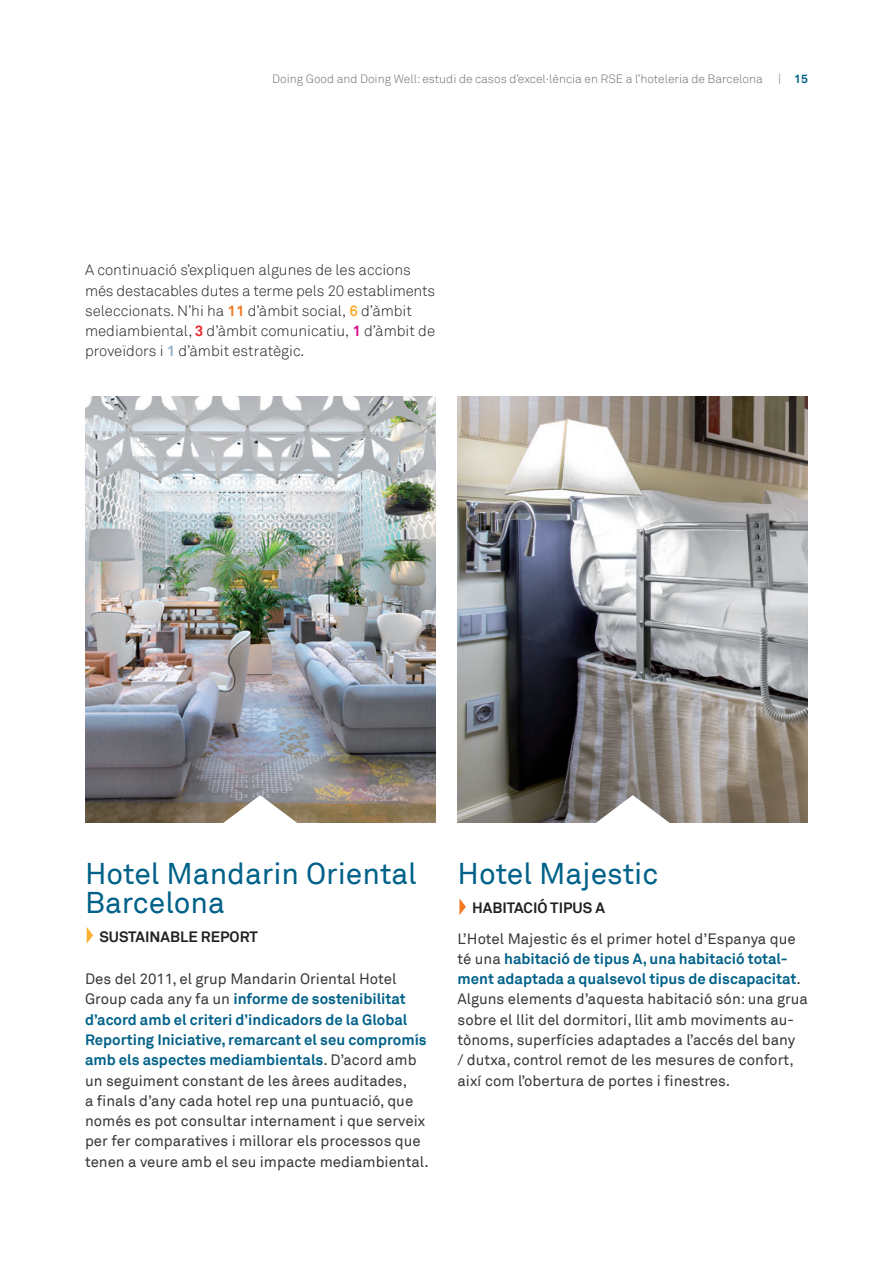
<style>
.page{position:relative;width:893px;height:1263px;background:#fff}
.page>*{position:absolute;margin:0;border:0;box-sizing:border-box;transform-origin:0 0}
.t1{font:30px/28.5px "Akkurat";color:#006189}
.t2{font:15px/20.2px "Akkurat";color:#383839}
.t3{font:300 15px/20.2px "Akkurat";color:#231f20}
.t4{font:700 15px "Akkurat";color:#231f20}
.t5{font:300 12px "Akkurat";color:#6c6d70}
.t6{font:700 12px "Akkurat";color:#006189}
.s1{font-weight:300;color:#6c6d70}
.s2{font-weight:700;color:#f37821}
.s3{font-weight:700;color:#fbb034}
.s4{font-weight:700;color:#ed292d}
.s5{font-weight:700;color:#d70b8c}
.s6{font-weight:700;color:#92b3cc}
.s7{font-weight:700;color:#006189}
</style>
<div class="page">
<svg style="left:87px;top:927px;width:6px;height:17px"></svg>
<svg style="left:459px;top:898px;width:7px;height:17px"></svg>
<img style="left:85px;top:397px;width:350px;height:425px">
<img style="left:458px;top:397px;width:350px;height:425px">
<svg style="left:594px;top:795px;width:78px;height:28px"></svg>
<svg style="left:221px;top:795px;width:78px;height:28px"></svg>
<p class="t5" style="left:272px;top:72px;width:492px">Doing Good and Doing Well: estudi de casos d’excel·lència en RSE a l’hoteleria de Barcelona</p>
<p class="t6" style="left:778px;top:71px;width:31px"><span class="s1">|</span> 15</p>
<p class="t3" style="left:85px;top:260px;width:352px">A continuació s’expliquen algunes de les accions més destacables dutes a terme pels 20 establiments seleccionats. N’hi ha <span class="s2">11</span> d’àmbit social, <span class="s3">6</span> d’àmbit mediambiental, <span class="s4">3</span> d’àmbit comunicatiu, <span class="s5">1</span> d’àmbit de proveïdors i <span class="s6">1</span> d’àmbit estratègic.</p>
<h1 class="t1" style="left:85px;top:860px;width:333px">Hotel Mandarin Oriental<br>Barcelona</h1>
<p class="t4" style="left:99px;top:927px;width:160px">SUSTAINABLE REPORT</p>
<p class="t2" style="left:85px;top:969px;width:345px">Des del 2011, el grup Mandarin Oriental Hotel Group cada any fa un <span class="s7">informe de sostenibilitat d’acord amb el criteri d’indicadors de la Global Reporting Iniciative, remarcant el seu compromís amb els aspectes mediambientals</span>. D’acord amb un seguiment constant de les àrees auditades,<br>a finals d’any cada hotel rep una puntuació, que només es pot consultar internament i que serveix per fer comparatives i millorar els processos que tenen a veure amb el seu impacte mediambiental.</p>
<h1 class="t1" style="left:458px;top:860px;width:202px">Hotel Majestic</h1>
<p class="t4" style="left:472px;top:898px;width:134px">HABITACIÓ TIPUS A</p>
<p class="t2" style="left:458px;top:929px;width:352px">L’Hotel Majestic és el primer hotel d’Espanya que té una <span class="s7">habitació de tipus A, una habitació total&shy;ment adaptada a qualsevol tipus de discapacitat</span>.<br>Alguns elements d’aquesta habitació són: una grua sobre el llit del dormitori, llit amb moviments au· tònoms, superfícies adaptades a l’accés del bany<br>/ dutxa, control remot de les mesures de confort, així com l’obertura de portes i finestres.</p>
</div>
